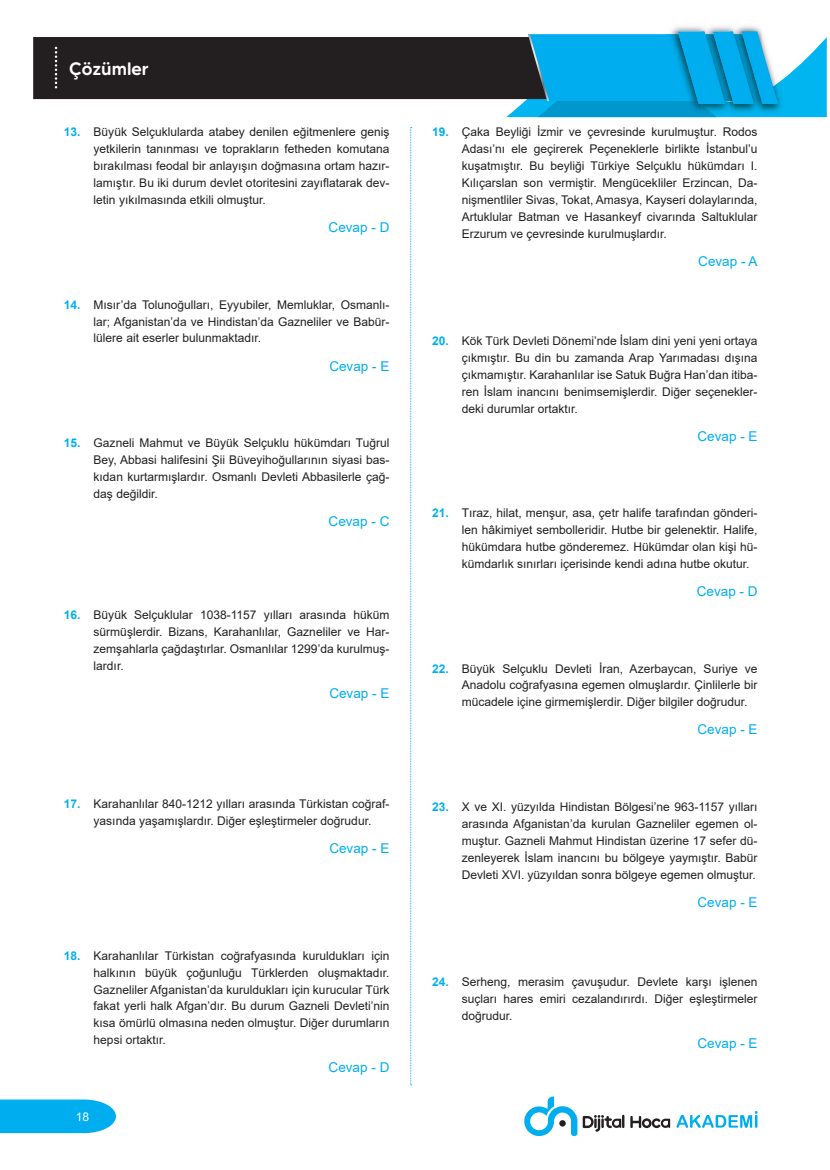
<style>
.page{position:relative;width:830px;height:1170px;background:#fff}
.page>*{position:absolute;margin:0;border:0;box-sizing:border-box;transform-origin:0 0}
.t1{font:500 18px "MADE Tommy Soft";color:#fff}
.CEVAP{font:13.5px "Arial";color:#00aeef}
.t2{font:12px/17px "Arial";color:#231f20;text-align:justify}
.t3{font:12px "Arial";color:#fff}
.s1{font-weight:700;color:#00aeef}
</style>
<div class="page">
<svg style="left:0;top:1099px;width:116px;height:33px;background:#11b3f0"></svg>
<svg style="left:676px;top:1111px;width:81px;height:16px"></svg>
<svg style="left:630px;top:1116px;width:39px;height:12px"></svg>
<svg style="left:524px;top:1096px;width:100px;height:39px"></svg>
<svg style="left:410px;top:127px;width:1px;height:958px"></svg>
<div style="left:33px;top:37px;width:473px;height:62px;background:#231f20"></div>
<svg style="left:506px;top:26px;width:320px;height:91px;background:#2babda"></svg>
<svg style="left:55px;top:47px;width:2px;height:41px"></svg>
<h1 class="t1" style="left:69px;top:57px;width:81px">Çözümler</h1>
<p class="t2" style="left:94px;top:124px;width:297px;text-indent:-30px"><span class="s1">13.</span> Büyük Selçuklularda atabey denilen eğitmenlere geniş yetkilerin tanınması ve toprakların fetheden komutana bırakılması feodal bir anlayışın doğmasına ortam hazır&shy;lamıştır. Bu iki durum devlet otoritesini zayıflatarak dev&shy;letin yıkılmasında etkili olmuştur.</p>
<p class="CEVAP" style="left:328px;top:218px;width:62px">Cevap - D</p>
<p class="t2" style="left:94px;top:296px;width:297px;text-indent:-30px"><span class="s1">14.</span> Mısır’da Tolunoğulları, Eyyubiler, Memluklar, Osmanlı&shy;lar; Afganistan’da ve Hindistan’da Gazneliler ve Babür&shy;lülere ait eserler bulunmaktadır.</p>
<p class="CEVAP" style="left:329px;top:356px;width:62px">Cevap - E</p>
<p class="t2" style="left:94px;top:434px;width:297px;text-indent:-30px"><span class="s1">15.</span> Gazneli Mahmut ve Büyük Selçuklu hükümdarı Tuğrul Bey, Abbasi halifesini Şii Büveyihoğullarının siyasi bas&shy;kıdan kurtarmışlardır. Osmanlı Devleti Abbasilerle çağ&shy;daş değildir.</p>
<p class="CEVAP" style="left:328px;top:511px;width:62px">Cevap - C</p>
<p class="t2" style="left:94px;top:606px;width:297px;text-indent:-30px"><span class="s1">16.</span> Büyük Selçuklular 1038-1157 yılları arasında hüküm sürmüşlerdir. Bizans, Karahanlılar, Gazneliler ve Har&shy;zemşahlarla çağdaştırlar. Osmanlılar 1299’da kurulmuş&shy;lardır.</p>
<p class="CEVAP" style="left:329px;top:684px;width:62px">Cevap - E</p>
<p class="t2" style="left:94px;top:795px;width:297px;text-indent:-30px"><span class="s1">17.</span> Karahanlılar 840-1212 yılları arasında Türkistan coğraf&shy;yasında yaşamışlardır. Diğer eşleştirmeler doğrudur.</p>
<p class="CEVAP" style="left:329px;top:839px;width:62px">Cevap - E</p>
<p class="t2" style="left:94px;top:946px;width:297px;text-indent:-30px"><span class="s1">18.</span> Karahanlılar Türkistan coğrafyasında kuruldukları için halkının büyük çoğunluğu Türklerden oluşmaktadır.<br>Gazneliler Afganistan’da kuruldukları için kurucular Türk fakat yerli halk Afgan’dır. Bu durum Gazneli Devleti’nin kısa ömürlü olmasına neden olmuştur. Diğer durumların hepsi ortaktır.</p>
<p class="CEVAP" style="left:328px;top:1058px;width:62px">Cevap - D</p>
<p class="t3" style="left:76px;top:1108px;width:15px">18</p>
<p class="t2" style="left:461px;top:124px;width:297px;text-indent:-30px"><span class="s1">19.</span> Çaka Beyliği İzmir ve çevresinde kurulmuştur. Rodos Adası’nı ele geçirerek Peçeneklerle birlikte İstanbul’u kuşatmıştır. Bu beyliği Türkiye Selçuklu hükümdarı I.<br>Kılıçarslan son vermiştir. Mengücekliler Erzincan, Da&shy;nişmentliler Sivas, Tokat, Amasya, Kayseri dolaylarında, Artuklular Batman ve Hasankeyf civarında Saltuklular Erzurum ve çevresinde kurulmuşlardır.</p>
<p class="CEVAP" style="left:698px;top:252px;width:61px">Cevap - A</p>
<p class="t2" style="left:461px;top:332px;width:297px;text-indent:-30px"><span class="s1">20.</span> Kök Türk Devleti Dönemi’nde İslam dini yeni yeni ortaya çıkmıştır. Bu din bu zamanda Arap Yarımadası dışına çıkmamıştır. Karahanlılar ise Satuk Buğra Han’dan itiba&shy;ren İslam inancını benimsemişlerdir. Diğer seçenekler&shy;deki durumlar ortaktır.</p>
<p class="CEVAP" style="left:697px;top:427px;width:62px">Cevap - E</p>
<p class="t2" style="left:461px;top:504px;width:297px;text-indent:-30px"><span class="s1">21.</span> Tıraz, hilat, menşur, asa, çetr halife tarafından gönderi&shy;len hâkimiyet sembolleridir. Hutbe bir gelenektir. Halife, hükümdara hutbe gönderemez. Hükümdar olan kişi hü&shy;kümdarlık sınırları içerisinde kendi adına hutbe okutur.</p>
<p class="CEVAP" style="left:696px;top:582px;width:62px">Cevap - D</p>
<p class="t2" style="left:461px;top:659px;width:297px;text-indent:-30px"><span class="s1">22.</span> Büyük Selçuklu Devleti İran, Azerbaycan, Suriye ve Anadolu coğrafyasına egemen olmuşlardır. Çinlilerle bir mücadele içine girmemişlerdir. Diğer bilgiler doğrudur.</p>
<p class="CEVAP" style="left:697px;top:720px;width:62px">Cevap - E</p>
<p class="t2" style="left:461px;top:798px;width:297px;text-indent:-30px"><span class="s1">23.</span> X ve XI. yüzyılda Hindistan Bölgesi’ne 963-1157 yılları arasında Afganistan’da kurulan Gazneliler egemen ol&shy;muştur. Gazneli Mahmut Hindistan üzerine 17 sefer dü&shy;zenleyerek İslam inancını bu bölgeye yaymıştır. Babür Devleti XVI. yüzyıldan sonra bölgeye egemen olmuştur.</p>
<p class="CEVAP" style="left:697px;top:892px;width:62px">Cevap - E</p>
<p class="t2" style="left:461px;top:972px;width:297px;text-indent:-30px"><span class="s1">24.</span> Serheng, merasim çavuşudur. Devlete karşı işlenen suçları hares emiri cezalandırırdı. Diğer eşleştirmeler doğrudur.</p>
<p class="CEVAP" style="left:697px;top:1033px;width:62px">Cevap - E</p>
</div>
